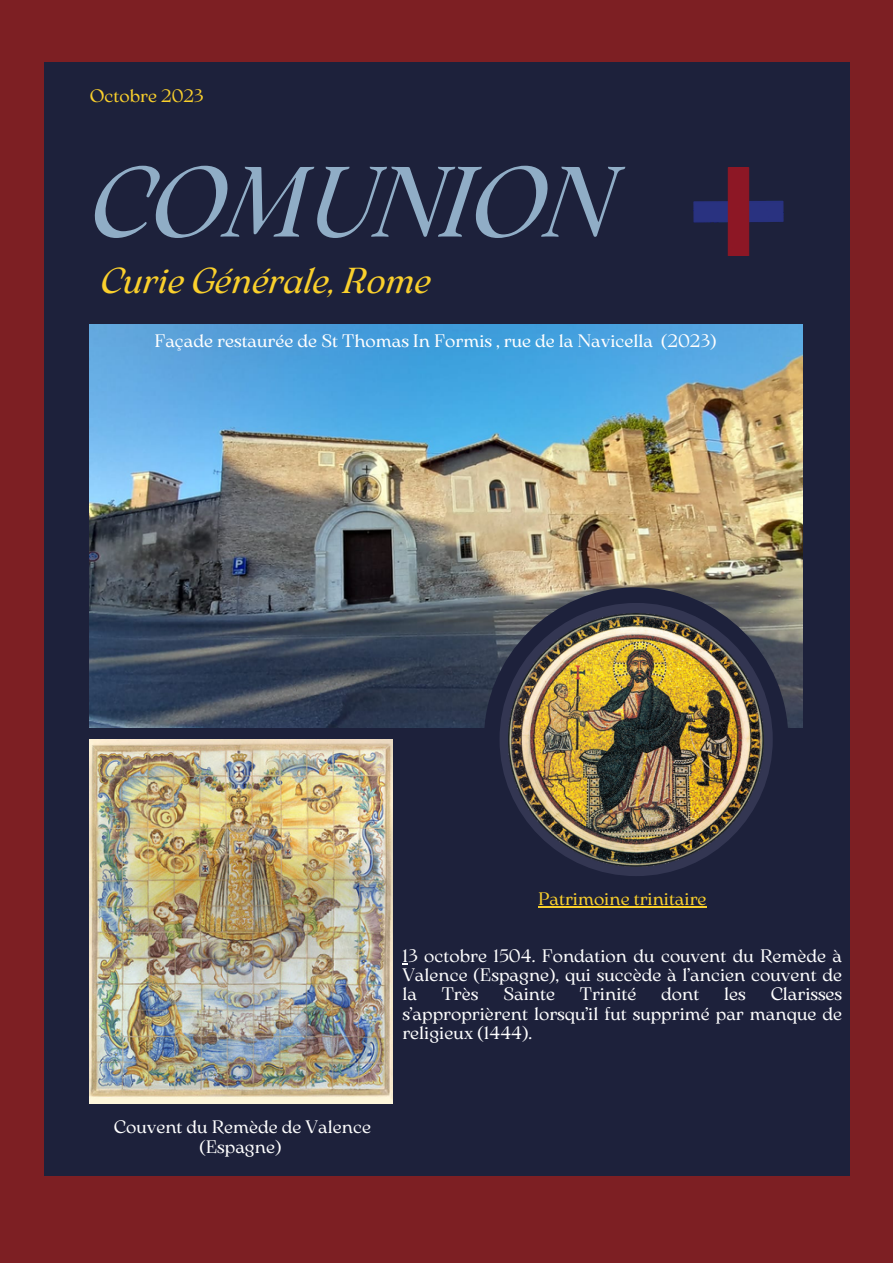
<style>
.page{position:relative;width:893px;height:1264px;background:#fff}
.page>*{position:absolute;margin:0;border:0;box-sizing:border-box;transform-origin:0 0}
.t1{font:italic 99.3px "Arsenica Antiqua";color:#90adc6}
.t2{font:italic 36px "Arsenica Antiqua";color:#fad02c}
.t3{font:18px/19px "Arsenica Antiqua";color:#fff;text-align:justify}
.t4{font:18px "Arsenica Antiqua";color:#fad02c}
</style>
<div class="page">
<div style="left:0;top:0;width:892px;height:1262px;background:#7d1f23"></div>
<div style="left:44px;top:63px;width:805px;height:1112px;background:#1d213b"></div>
<img style="left:90px;top:325px;width:712px;height:402px">
<img style="left:90px;top:739px;width:302px;height:364px">
<div style="left:484px;top:587px;width:304px;height:304px;background:#1d213b;border-radius:50%"></div>
<div style="left:499px;top:603px;width:273px;height:273px;background:#333652;border-radius:50%"></div>
<img style="left:508px;top:613px;width:255px;height:253px">
<img style="left:693px;top:167px;width:90px;height:89px">
<hr style="left:538px;top:906px;width:168px;height:1px;background:#fad02c">
<p class="t4" style="left:90px;top:89px;width:115px">Octobre 2023</p>
<p class="t1" style="left:90px;top:165px;width:522px">COMUNION</p>
<p class="t2" style="left:100px;top:267px;width:332px">Curie Générale, Rome</p>
<p class="t3" style="left:154px;top:332px;width:563px">Façade restaurée de St Thomas In Formis , rue de la Navicella (2023)</p>
<p class="t4" style="left:538px;top:892px;width:170px">Patrimoine trinitaire</p>
<p class="t3" style="left:114px;top:1119px;width:258px;text-align:center">Couvent du Remède de Valence (Espagne)</p>
<p class="t3" style="left:402px;top:948px;width:441px">13 octobre 1504. Fondation du couvent du Remède à Valence (Espagne), qui succède à l’ancien couvent de la</p>
<p class="t3" style="left:402px;top:986px;width:441px;text-indent:368px">Clarisses s’approprièrent lorsqu’il fut supprimé par manque de religieux (1444).</p>
<p class="t3" style="left:442px;top:986px;width:38px">Très</p>
<p class="t3" style="left:503px;top:986px;width:53px">Sainte</p>
<p class="t3" style="left:580px;top:986px;width:58px">Trinité</p>
<p class="t3" style="left:661px;top:986px;width:40px">dont</p>
<p class="t3" style="left:724px;top:986px;width:23px">les</p>
</div>
